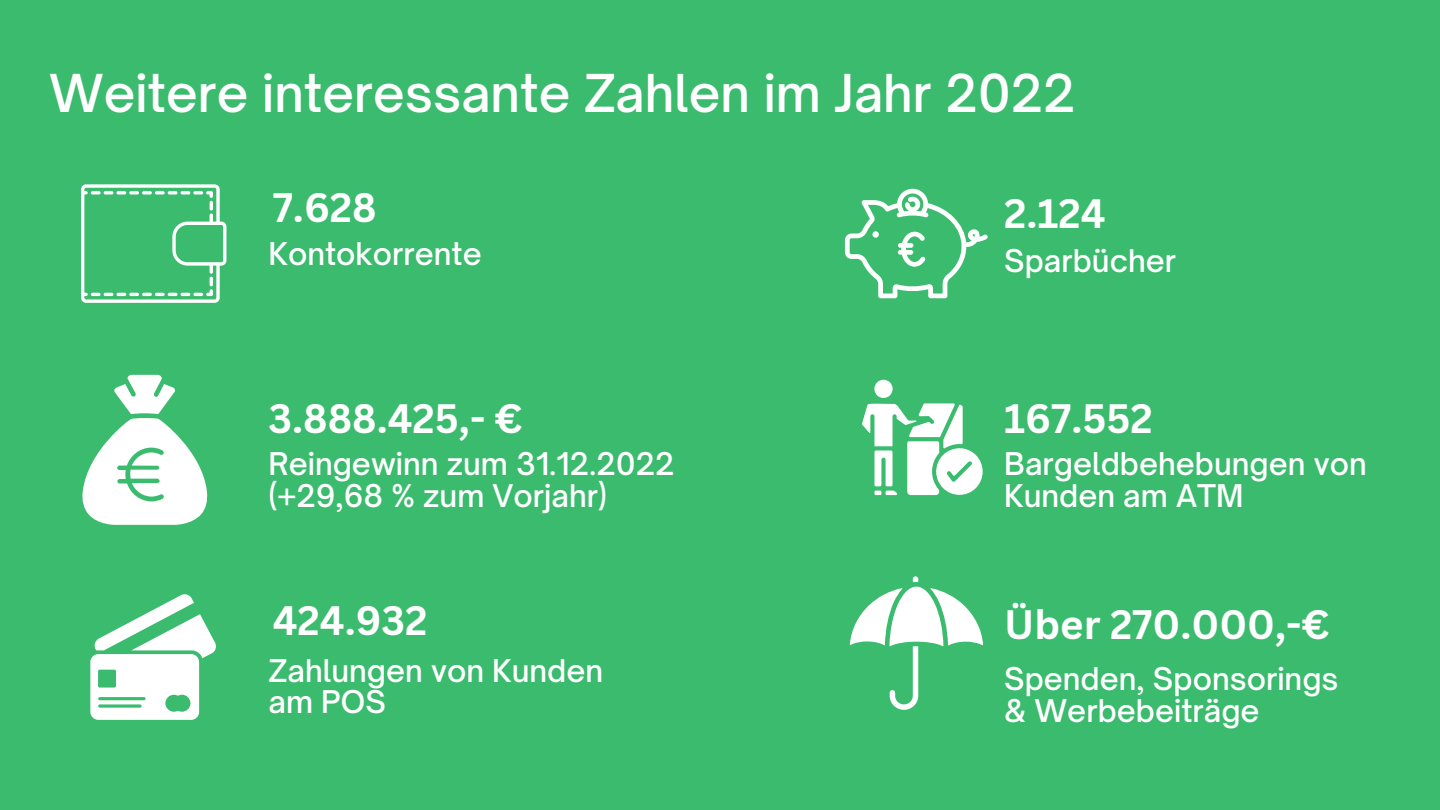
<style>
.page{position:relative;width:1440px;height:810px;background:#3abb6d}
.page>*{position:absolute;margin:0;border:0;box-sizing:border-box;transform-origin:0 0}
.t1{font:500 50px "Open Sauce One";color:#fff}
.t2{font:700 40px "Canva Sans";color:#fff}
.t3{font:500 30px/31.5px "Open Sauce One";color:#fff}
</style>
<div class="page">
<svg style="left:845px;top:189px;width:143px;height:109px"></svg>
<svg style="left:850px;top:576px;width:133px;height:134px"></svg>
<svg style="left:81px;top:184px;width:145px;height:119px"></svg>
<svg style="left:82px;top:375px;width:126px;height:150px"></svg>
<svg style="left:862px;top:380px;width:121px;height:115px"></svg>
<svg style="left:90px;top:594px;width:126px;height:126px"></svg>
<p class="t1" style="left:49px;top:62px;width:1028px">Weitere interessante Zahlen im Jahr 2022</p>
<p class="t2" style="left:273px;top:179px;width:105px">7.628</p>
<p class="t3" style="left:269px;top:238px;width:215px">Kontokorrente</p>
<p class="t2" style="left:269px;top:390px;width:256px">3.888.425,- €</p>
<p class="t3" style="left:269px;top:448px;width:408px">Reingewinn zum 31.12.2022</p>
<p class="t3" style="left:269px;top:480px;width:340px">(+29,68 % zum Vorjahr)</p>
<p class="t2" style="left:1004px;top:185px;width:103px">2.124</p>
<p class="t3" style="left:1004px;top:245px;width:173px">Sparbücher</p>
<p class="t2" style="left:1004px;top:390px;width:150px">167.552</p>
<p class="t3" style="left:1004px;top:448px;width:364px">Bargeldbehebungen von<br>Kunden am ATM</p>
<p class="t2" style="left:273px;top:592px;width:156px">424.932</p>
<p class="t2" style="left:1004px;top:597px;width:327px">Über 270.000,-€</p>
<p class="t3" style="left:269px;top:655px;width:336px">Zahlungen von Kunden</p>
<p class="t3" style="left:269px;top:686px;width:119px">am POS</p>
<p class="t3" style="left:1004px;top:663px;width:336px">Spenden, Sponsorings</p>
<p class="t3" style="left:1004px;top:695px;width:257px">&amp; Werbebeiträge</p>
</div>
